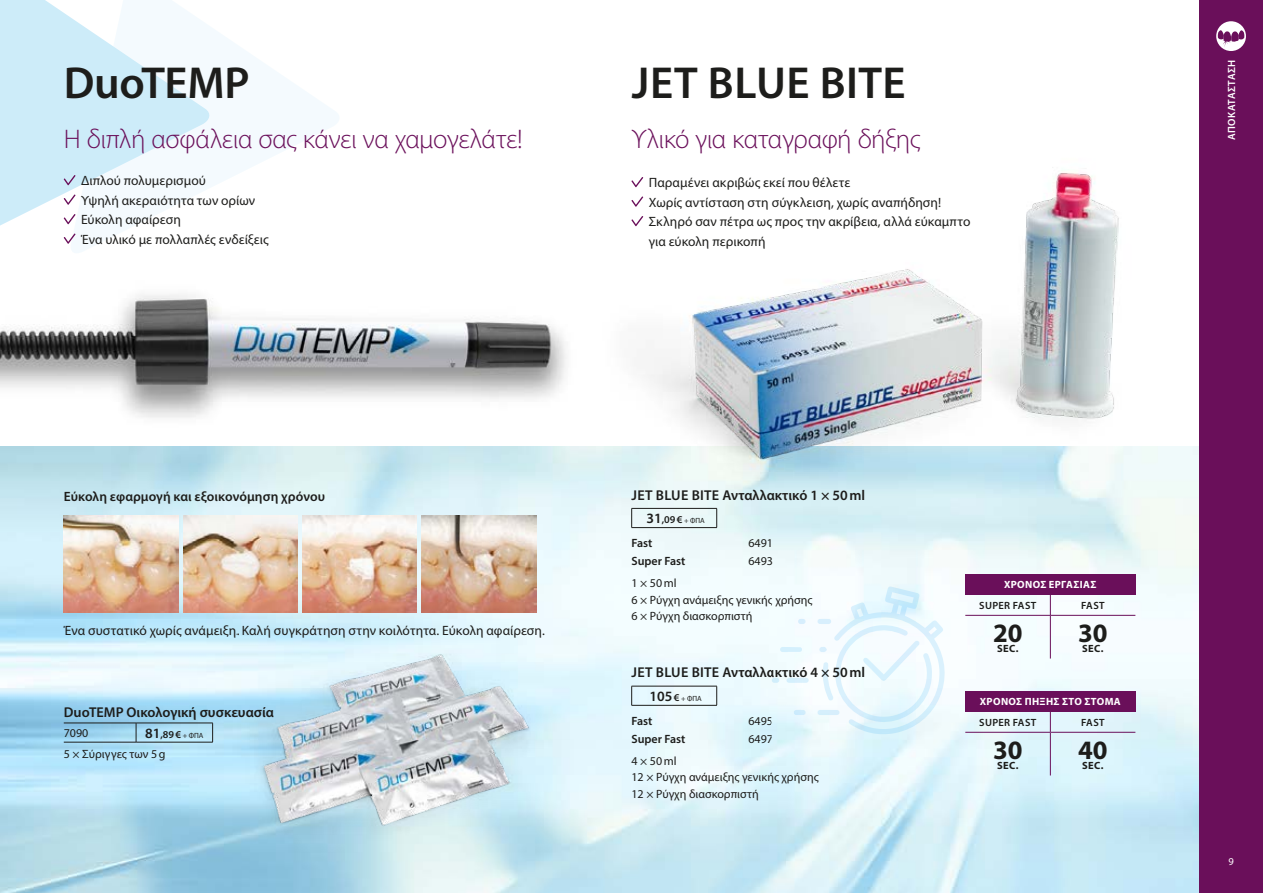
<style>
.page{position:relative;width:1263px;height:893px;background:#fff}
.page>*{position:absolute;margin:0;border:0;box-sizing:border-box;transform-origin:0 0}
.t1{font:600 45px "Myriad Pro";color:#1d1d1b}
.t2{font:300 27px "Myriad Pro";letter-spacing:-.015em;color:#6a0f5a}
.t3{font:700 26.55px "Myriad Pro";letter-spacing:-.01em;color:#1d1d1b}
.t4{font:600 14.25px "Myriad Pro";color:#1d1d1b}
.t5{font:13.5px/19.5px "Myriad Pro";letter-spacing:.005em;color:#1d1d1b}
.t6{font:600 13.5px "Myriad Pro";letter-spacing:.005em;color:#1d1d1b}
.t7{font:12px/16.5px "Myriad Pro";color:#1d1d1b}
.t8{font:600 12px "Myriad Pro";color:#1d1d1b}
.t9{font:600 10.5px "Myriad Pro";letter-spacing:.035em;color:#1d1d1b}
.t10{font:700 10.5px "Myriad Pro";letter-spacing:.035em;color:#fff}
.t11{font:700 10.5px "Myriad Pro";letter-spacing:.035em;color:#1d1d1b}
.t12{font:600 10.5px "Myriad Pro";letter-spacing:.05em;color:#fff}
.t13{font:10.5px "Myriad Pro";color:#fff}
.t14{font:7.5px "Myriad Pro";color:#1d1d1b}
.s1{font-size:14.25px}
.s2{font-weight:400;font-size:7.5px}
.s3{font-weight:600;font-size:14.25px}
.s4{font-weight:600;font-size:10.5px}
</style>
<div class="page">
<svg style="left:212px;top:28px;width:127px;height:123px;fill:#f4fafe"></svg>
<svg style="left:0;top:0;width:212px;height:151px;fill:#cdecf9"></svg>
<img style="left:0;top:588px;width:1199px;height:305px">
<img style="left:0;top:151px;width:578px;height:437px">
<hr style="left:64px;top:742px;width:72px;height:1px;background:#1d1d1b">
<hr style="left:136px;top:742px;width:77px;height:1px;background:#1d1d1b">
<hr style="left:136px;top:723px;width:77px;height:1px;background:#1d1d1b">
<svg style="left:136px;top:723px;width:1px;height:19px"></svg>
<svg style="left:212px;top:723px;width:1px;height:19px"></svg>
<hr style="left:64px;top:723px;width:72px;height:1px;background:#1d1d1b">
<img style="left:64px;top:516px;width:115px;height:96px">
<img style="left:183px;top:516px;width:115px;height:96px">
<img style="left:302px;top:516px;width:115px;height:86px">
<img style="left:421px;top:516px;width:115px;height:86px">
<svg style="left:64px;top:175px;width:11px;height:10px"></svg>
<svg style="left:64px;top:194px;width:11px;height:11px"></svg>
<svg style="left:64px;top:214px;width:11px;height:10px"></svg>
<svg style="left:64px;top:233px;width:11px;height:11px"></svg>
<div style="left:965px;top:691px;width:170px;height:21px;background:#6a0f5a"></div>
<svg style="left:1050px;top:712px;width:1px;height:20px"></svg>
<hr style="left:965px;top:732px;width:85px;height:1px;background:#6a0f5a">
<hr style="left:1050px;top:732px;width:85px;height:1px;background:#6a0f5a">
<hr style="left:1050px;top:733px;width:1px;height:42px;background:#6a0f5a">
<div style="left:965px;top:574px;width:170px;height:21px;background:#6a0f5a"></div>
<svg style="left:1050px;top:595px;width:1px;height:20px"></svg>
<hr style="left:965px;top:615px;width:85px;height:1px;background:#6a0f5a">
<hr style="left:1050px;top:615px;width:85px;height:1px;background:#6a0f5a">
<hr style="left:1050px;top:615px;width:1px;height:43px;background:#6a0f5a">
<img style="left:237px;top:602px;width:350px;height:263px">
<hr style="left:631px;top:686px;width:86px;height:1px;background:#1d1d1b">
<svg style="left:631px;top:686px;width:1px;height:19px"></svg>
<hr style="left:631px;top:705px;width:86px;height:1px;background:#1d1d1b">
<svg style="left:716px;top:686px;width:1px;height:19px"></svg>
<svg style="left:786px;top:678px;width:23px;height:5px"></svg>
<svg style="left:780px;top:647px;width:22px;height:5px"></svg>
<svg style="left:794px;top:710px;width:11px;height:5px"></svg>
<svg style="left:798px;top:619px;width:8px;height:5px"></svg>
<svg style="left:817px;top:590px;width:129px;height:146px"></svg>
<svg style="left:772px;top:678px;width:7px;height:5px"></svg>
<img style="left:578px;top:158px;width:602px;height:432px">
<div style="left:1199px;top:0;width:64px;height:893px;background:#6a0f5a"></div>
<svg style="left:1216px;top:21px;width:30px;height:30px"></svg>
<svg style="left:1218px;top:30px;width:26px;height:18px"></svg>
<h1 class="t1" style="left:64px;top:54px;width:187px">DuoTEMP</h1>
<h1 class="t1" style="left:632px;top:54px;width:275px">JET BLUE BITE</h1>
<h2 class="t2" style="left:631px;top:123px;width:290px">Υλικό για καταγραφή δήξης</h2>
<p class="t5" style="left:649px;top:173px;width:323px">Παραμένει ακριβώς εκεί που θέλετε<br>Χωρίς αντίσταση στη σύγκλειση, χωρίς αναπήδηση!<br>Σκληρό σαν πέτρα ως προς την ακρίβεια, αλλά εύκαμπτο για εύκολη περικοπή</p>
<h2 class="t2" style="left:64px;top:123px;width:461px">Η διπλή ασφάλεια σας κάνει να χαμογελάτε!</h2>
<p class="t5" style="left:81px;top:171px;width:189px">Διπλού πολυμερισμού<br>Υψηλή ακεραιότητα των ορίων<br>Εύκολη αφαίρεση<br>Ένα υλικό με πολλαπλές ενδείξεις</p>
<p class="t6" style="left:64px;top:488px;width:263px">Εύκολη εφαρμογή και εξοικονόμηση χρόνου</p>
<p class="t5" style="left:64px;top:621px;width:483px">Ένα συστατικό χωρίς ανάμειξη. Καλή συγκράτηση στην κοιλότητα. Εύκολη αφαίρεση.</p>
<p class="t4" style="left:64px;top:703px;width:212px">DuoTEMP Οικολογική συσκευασία</p>
<p class="t7" style="left:64px;top:725px;width:26px">7090</p>
<p class="t9" style="left:145px;top:728px;width:60px"><span class="s1">81</span>,89€ <span class="s2">+ ΦΠΑ</span></p>
<p class="t7" style="left:64px;top:745px;width:103px">5 × Σύριγγες των 5g</p>
<p class="t4" style="left:632px;top:486px;width:235px">JET BLUE BITE Ανταλλακτικό 1 × 50ml</p>
<p class="t9" style="left:646px;top:513px;width:60px"><span class="s1">31</span>,09€ <span class="s2">+ ΦΠΑ</span></p>
<p class="t8" style="left:631px;top:536px;width:22px">Fast</p>
<p class="t7" style="left:748px;top:535px;width:26px">6491</p>
<p class="t8" style="left:631px;top:554px;width:55px">Super Fast</p>
<p class="t7" style="left:748px;top:553px;width:26px">6493</p>
<p class="t7" style="left:631px;top:575px;width:183px">1 × 50ml<br>6 × Ρύγχη ανάμειξης γενικής χρήσης<br>6 × Ρύγχη διασκορπιστή</p>
<p class="t4" style="left:632px;top:664px;width:235px">JET BLUE BITE Ανταλλακτικό 4 × 50ml</p>
<p class="t14" style="left:649px;top:694px;width:54px"><span class="s3">105</span><span class="s4">€</span> + ΦΠΑ</p>
<p class="t8" style="left:631px;top:713px;width:22px">Fast</p>
<p class="t7" style="left:748px;top:712px;width:26px">6495</p>
<p class="t8" style="left:631px;top:731px;width:55px">Super Fast</p>
<p class="t7" style="left:748px;top:730px;width:26px">6497</p>
<p class="t7" style="left:631px;top:752px;width:189px">4 × 50ml<br>12 × Ρύγχη ανάμειξης γενικής χρήσης<br>12 × Ρύγχη διασκορπιστή</p>
<p class="t10" style="left:1004px;top:578px;width:94px">ΧΡΌΝΟΣ ΕΡΓΑΣΊΑΣ</p>
<p class="t9" style="left:979px;top:599px;width:59px">SUPER FAST</p>
<p class="t9" style="left:1081px;top:599px;width:25px">FAST</p>
<h3 class="t3" style="left:993px;top:615px;width:31px">20</h3>
<p class="t11" style="left:997px;top:642px;width:23px">SEC.</p>
<h3 class="t3" style="left:1078px;top:615px;width:31px">30</h3>
<p class="t11" style="left:1082px;top:642px;width:23px">SEC.</p>
<p class="t10" style="left:980px;top:695px;width:142px">ΧΡΌΝΟΣ ΠΉΞΗΣ ΣΤΟ ΣΤΌΜΑ</p>
<p class="t9" style="left:979px;top:716px;width:59px">SUPER FAST</p>
<p class="t9" style="left:1081px;top:716px;width:25px">FAST</p>
<h3 class="t3" style="left:993px;top:732px;width:31px">30</h3>
<p class="t11" style="left:997px;top:759px;width:23px">SEC.</p>
<h3 class="t3" style="left:1078px;top:732px;width:31px">40</h3>
<p class="t11" style="left:1082px;top:759px;width:23px">SEC.</p>
<p class="t12" style="left:1225px;top:140px;width:82px;rotate:-90deg">ΑΠΟΚΑΤΑΣΤΑΣΗ</p>
<p class="t13" style="left:1228px;top:855px;width:7px">9</p>
</div>
